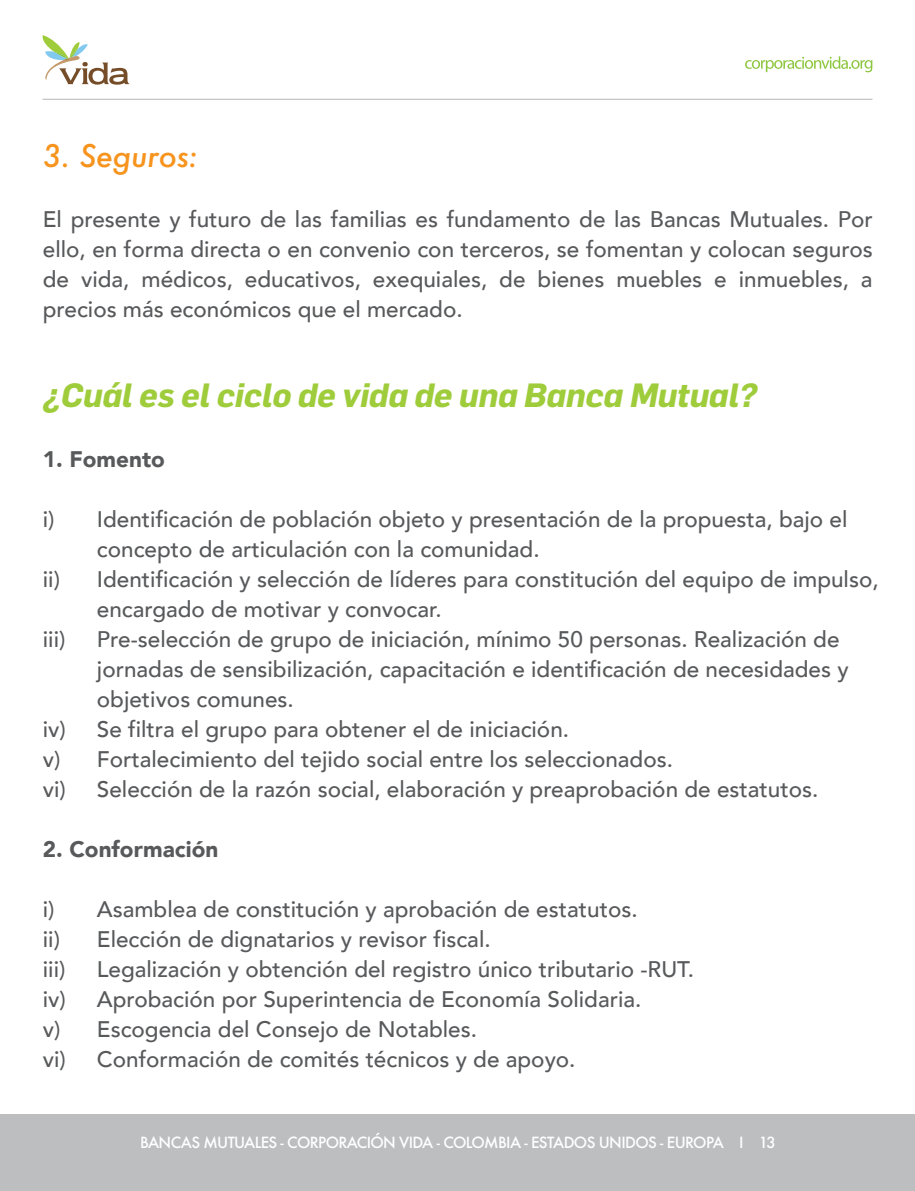
<style>
.page{position:relative;width:915px;height:1191px;background:#fff}
.page>*{position:absolute;margin:0;border:0;box-sizing:border-box;transform-origin:0 0}
.t1{font:italic 700 33px "Flama";letter-spacing:-.01em;color:#9fcc3b}
.t2{font:italic 500 30.3px "Futura";letter-spacing:-.01em;color:#f7941e}
.t3{font:500 22.5px/30px "Avenir";color:#58595b}
.t4{font:900 22.5px "Avenir";color:#58595b}
.t5{font:500 15px "Futura";letter-spacing:-.045em;color:#fff}
</style>
<div class="page">
<div style="left:0;top:1114px;width:914px;height:77px;background:#bcbec0"></div>
<svg style="left:42px;top:35px;width:87px;height:50px"></svg>
<svg style="left:745px;top:56px;width:127px;height:16px"></svg>
<hr style="left:43px;top:99px;width:829px;height:1px;background:#bcbec0">
<h2 class="t2" style="left:43px;top:135px;width:156px">3. Seguros:</h2>
<p class="t3" style="left:43px;top:203px;width:831px;text-align:justify">El presente y futuro de las familias es fundamento de las Bancas Mutuales. Por ello, en forma directa o en convenio con terceros, se fomentan y colocan seguros de vida, médicos, educativos, exequiales, de bienes muebles e inmuebles, a precios más económicos que el mercado.</p>
<h1 class="t1" style="left:43px;top:375px;width:715px">¿Cuál es el ciclo de vida de una Banca Mutual?</h1>
<p class="t4" style="left:43px;top:440px;width:123px">1. Fomento</p>
<p class="t3" style="left:43px;top:503px;width:805px">i) Identificación de población objeto y presentación de la propuesta, bajo el</p>
<p class="t3" style="left:97px;top:533px;width:444px">concepto de articulación con la comunidad.</p>
<p class="t3" style="left:43px;top:563px;width:837px">ii) Identificación y selección de líderes para constitución del equipo de impulso,</p>
<p class="t3" style="left:97px;top:593px;width:346px">encargado de motivar y convocar.</p>
<p class="t3" style="left:43px;top:623px;width:24px">iii)</p>
<p class="t3" style="left:97px;top:623px;width:743px">Pre-selección de grupo de iniciación, mínimo 50 personas. Realización de</p>
<p class="t3" style="left:97px;top:653px;width:753px">jornadas de sensibilización, capacitación e identificación de necesidades y</p>
<p class="t3" style="left:97px;top:683px;width:198px">objetivos comunes.</p>
<p class="t3" style="left:43px;top:713px;width:527px">iv) Se filtra el grupo para obtener el de iniciación.</p>
<p class="t3" style="left:43px;top:743px;width:631px">v) Fortalecimiento del tejido social entre los seleccionados.</p>
<p class="t3" style="left:43px;top:773px;width:776px">vi) Selección de la razón social, elaboración y preaprobación de estatutos.</p>
<p class="t4" style="left:43px;top:830px;width:177px">2. Conformación</p>
<p class="t3" style="left:43px;top:893px;width:596px">i) Asamblea de constitución y aprobación de estatutos. ii) Elección de dignatarios y revisor fiscal.<br>iii)</p>
<p class="t3" style="left:43px;top:953px;width:652px;text-indent:54px">Legalización y obtención del registro único tributario -RUT. iv) Aprobación por Superintencia de Economía Solidaria.<br>v) Escogencia del Consejo de Notables.<br>vi) Conformación de comités técnicos y de apoyo.</p>
<p class="t5" style="left:140px;top:1132px;width:637px">BANCAS MUTUALES - CORPORACIÓN VIDA - COLOMBIA - ESTADOS UNIDOS - EUROPA I 13</p>
</div>
